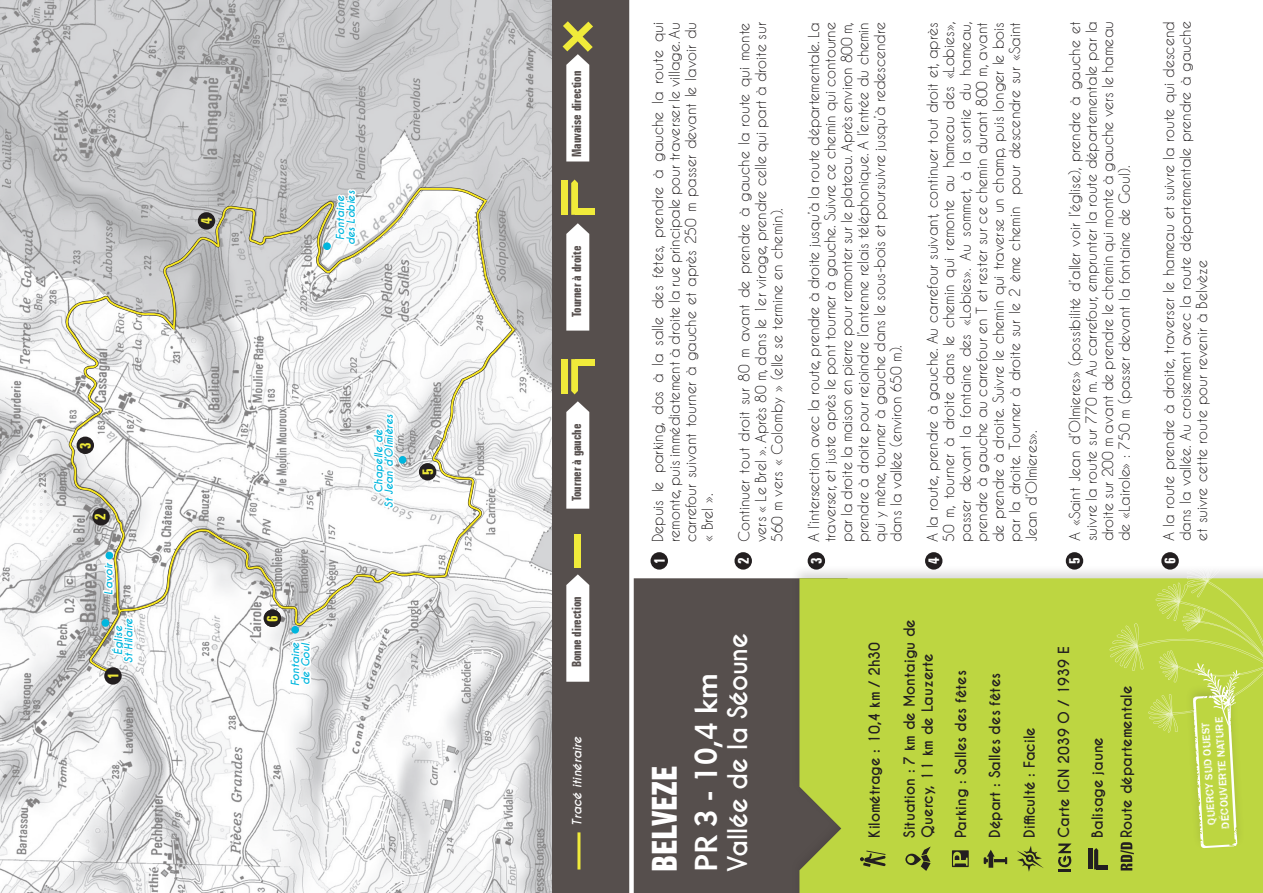
<style>
.page{position:relative;width:1263px;height:893px;background:#fff}
.page>*{position:absolute;margin:0;border:0;box-sizing:border-box;transform-origin:0 0}
.t1{font:34.5px "Gothic No 13 BT";color:#fff}
.t2{font:31.5px "Geometric 415 BT Medium A";color:#fff}
.t3{font:700 25.5px "Caviar Dreams";letter-spacing:-.01em;color:#fff}
.t4{font:700 extra-condensed 15px "Zurich BT";color:#fff}
.t5{font:700 extra-condensed 15px "Zurich BT";color:#f0eb3a}
.t6{font:700 14.4px/18px "Caviar Dreams";color:#231f20}
.t7{font:14.25px/16.5px "Caviar Dreams";color:#231f20;text-align:justify}
.t8{font:700 extra-condensed 12.75px "Zurich BT";color:#564f4d}
.t9{font:italic 700 12px "Caviar Dreams";color:#fff}
.t10{font:11.4px "Funky 4 Becker";color:#fff}
.t11{font:italic 700 10.5px/10.5px "Caviar Dreams";color:#00b6de;text-align:center}
</style>
<div class="page">
<div style="left:634px;top:578px;width:156px;height:315px;background:#564f4d"></div>
<div style="left:790px;top:565px;width:473px;height:328px;background:#231f20;opacity:.17"></div>
<div style="left:799px;top:578px;width:464px;height:315px;background:#bdd641"></div>
<svg style="left:860px;top:851px;width:25px;height:16px"></svg>
<svg style="left:905px;top:846px;width:26px;height:25px"></svg>
<svg style="left:952px;top:850px;width:17px;height:17px"></svg>
<svg style="left:984px;top:850px;width:23px;height:18px"></svg>
<svg style="left:1017px;top:846px;width:27px;height:26px"></svg>
<svg style="left:1056px;top:843px;width:18px;height:29px"></svg>
<hr style="left:1088px;top:848px;width:4px;height:21px;background:#231f20">
<svg style="left:1094px;top:848px;width:4px;height:21px"></svg>
<hr style="left:1096px;top:865px;width:12px;height:4px;background:#231f20">
<div style="left:650px;top:552px;width:18px;height:18px;background:#231f20;border-radius:50%"></div>
<div style="left:734px;top:552px;width:18px;height:18px;background:#231f20;border-radius:50%"></div>
<div style="left:808px;top:552px;width:17px;height:18px;background:#231f20;border-radius:50%"></div>
<div style="left:925px;top:552px;width:17px;height:18px;background:#231f20;border-radius:50%"></div>
<div style="left:1066px;top:552px;width:17px;height:18px;background:#231f20;border-radius:50%"></div>
<div style="left:1161px;top:552px;width:18px;height:18px;background:#231f20;border-radius:50%"></div>
<img style="left:0;top:0;width:552px;height:893px">
<svg style="left:66px;top:187px;width:449px;height:485px"></svg>
<div style="left:291px;top:626px;width:8px;height:8px;background:#00b6de;border-radius:50%"></div>
<svg style="left:101px;top:559px;width:17px;height:38px"></svg>
<svg style="left:287px;top:635px;width:27px;height:54px"></svg>
<div style="left:552px;top:0;width:79px;height:893px;background:#564f4d"></div>
<hr style="left:577px;top:832px;width:3px;height:37px;background:#f0eb3a">
<svg style="left:563px;top:21px;width:30px;height:140px"></svg>
<svg style="left:566px;top:223px;width:23px;height:108px;background:#f3f2f2"></svg>
<div style="left:561px;top:180px;width:7px;height:35px;background:#f0eb3a"></div>
<svg style="left:571px;top:180px;width:7px;height:35px"></svg>
<div style="left:575px;top:208px;width:19px;height:7px;background:#f0eb3a"></div>
<div style="left:561px;top:359px;width:7px;height:35px;background:#f0eb3a"></div>
<svg style="left:571px;top:359px;width:7px;height:35px"></svg>
<div style="left:575px;top:359px;width:19px;height:7px;background:#f0eb3a"></div>
<svg style="left:566px;top:401px;width:23px;height:108px;background:#f3f2f2"></svg>
<svg style="left:566px;top:574px;width:23px;height:108px"></svg>
<div style="left:571px;top:586px;width:13px;height:91px;background:#fff"></div>
<div style="left:574px;top:534px;width:7px;height:34px;background:#f0eb3a"></div>
<div style="left:198px;top:212px;width:17px;height:18px;background:#231f20;border-radius:50%"></div>
<div style="left:419px;top:463px;width:17px;height:17px;background:#231f20;border-radius:50%"></div>
<div style="left:104px;top:667px;width:18px;height:18px;background:#231f20;border-radius:50%"></div>
<div style="left:92px;top:508px;width:18px;height:18px;background:#231f20;border-radius:50%"></div>
<div style="left:77px;top:437px;width:17px;height:17px;background:#231f20;border-radius:50%"></div>
<div style="left:264px;top:610px;width:17px;height:17px;background:#231f20;border-radius:50%"></div>
<svg style="left:371px;top:411px;width:35px;height:100px"></svg>
<div style="left:106px;top:552px;width:7px;height:7px;background:#00b6de;border-radius:50%"></div>
<div style="left:399px;top:456px;width:7px;height:8px;background:#00b6de;border-radius:50%"></div>
<div style="left:323px;top:242px;width:8px;height:8px;background:#00b6de;border-radius:50%"></div>
<svg style="left:332px;top:187px;width:27px;height:61px"></svg>
<div style="left:629px;top:0;width:5px;height:893px;background:#fff"></div>
<svg style="left:1109px;top:564px;width:154px;height:306px;background:#c1d752"></svg>
<svg style="left:90px;top:611px;width:48px;height:54px"></svg>
<div style="left:102px;top:619px;width:7px;height:8px;background:#00b6de;border-radius:50%"></div>
<p class="t5" style="left:77px;top:449px;width:8px;rotate:-90deg">3</p>
<p class="t5" style="left:92px;top:520px;width:8px;rotate:-90deg">2</p>
<p class="t11" style="left:104px;top:594px;width:34px;rotate:-90deg">Lavoir</p>
<p class="t11" style="left:113px;top:663px;width:46px;rotate:-90deg">Église<br>St Hilaire</p>
<p class="t5" style="left:105px;top:679px;width:8px;rotate:-90deg">1</p>
<p class="t5" style="left:198px;top:224px;width:8px;rotate:-90deg">4</p>
<p class="t11" style="left:335px;top:240px;width:46px;rotate:-90deg">Fontaine</p>
<p class="t11" style="left:346px;top:245px;width:56px;rotate:-90deg">des Lobies</p>
<p class="t5" style="left:264px;top:622px;width:8px;rotate:-90deg">6</p>
<p class="t11" style="left:290px;top:686px;width:46px;rotate:-90deg">Fontaine</p>
<p class="t11" style="left:301px;top:685px;width:43px;rotate:-90deg">de Goul</p>
<p class="t11" style="left:384px;top:508px;width:95px;rotate:-90deg">St Jean d’Olmières</p>
<p class="t11" style="left:374px;top:493px;width:65px;rotate:-90deg">Chapelle de</p>
<p class="t5" style="left:419px;top:475px;width:8px;rotate:-90deg">5</p>
<p class="t8" style="left:569px;top:157px;width:88px;rotate:-90deg">Mauvaise direction</p>
<p class="t8" style="left:569px;top:317px;width:73px;rotate:-90deg">Tourner à droite</p>
<p class="t8" style="left:569px;top:501px;width:79px;rotate:-90deg">Tourner à gauche</p>
<p class="t8" style="left:569px;top:667px;width:73px;rotate:-90deg">Bonne direction</p>
<p class="t9" style="left:570px;top:826px;width:91px;rotate:-90deg">Tracé itinéraire</p>
<p class="t7" style="left:649px;top:542px;width:521px;rotate:-90deg">Depuis le parking, dos à la salle des fêtes, prendre à gauche la route qui remonte, puis immédiatement à droite la rue principale pour traverser le village. Au carrefour suivant tourner à gauche et après 250 m passer devant le lavoir du « Brel ».</p>
<p class="t4" style="left:651px;top:564px;width:8px;rotate:-90deg">1</p>
<p class="t7" style="left:736px;top:542px;width:521px;rotate:-90deg">Continuer tout droit sur 80 m avant de prendre à gauche la route qui monte vers « Le Brel ». Après 80 m, dans le 1er virage, prendre celle qui part à droite sur 560 m vers « Colomby » (elle se termine en chemin).</p>
<p class="t4" style="left:735px;top:564px;width:8px;rotate:-90deg">2</p>
<p class="t7" style="left:805px;top:542px;width:522px;rotate:-90deg">A l’intersection avec la route, prendre à droite jusqu’à la route départementale. La traverser, et juste après le pont tourner à gauche. Suivre ce chemin qui contourne par la droite la maison en pierre pour remonter sur le plateau. Après environ 800 m, prendre à droite pour rejoindre l’antenne relais téléphonique. A l’entrée du chemin qui y mène, tourner à gauche dans le sous-bois et poursuivre jusqu’à redescendre dans la vallée (environ 650 m).</p>
<p class="t4" style="left:808px;top:564px;width:8px;rotate:-90deg">3</p>
<p class="t7" style="left:924px;top:542px;width:522px;rotate:-90deg">A la route, prendre à gauche. Au carrefour suivant, continuer tout droit et, après 50 m, tourner à droite dans le chemin qui remonte au hameau des «Lobies», passer devant la fontaine des «Lobies». Au sommet, à la sortie du hameau, prendre à gauche au carrefour en T et rester sur ce chemin durant 800 m, avant de prendre à droite. Suivre le chemin qui traverse un champ, puis longer le bois par la droite. Tourner à droite sur le 2 ème chemin pour descendre sur «Saint Jean d’Olmieres».</p>
<p class="t4" style="left:925px;top:564px;width:8px;rotate:-90deg">4</p>
<p class="t7" style="left:1066px;top:541px;width:521px;rotate:-90deg">A «Saint Jean d’Olmieres» (possibilité d’aller voir l’église), prendre à gauche et suivre la route sur 770 m. Au carrefour, emprunter la route départementale par la droite sur 200 m avant de prendre le chemin qui monte à gauche vers le hameau de «Lairole» : 750 m (passer devant la fontaine de Goul).</p>
<p class="t4" style="left:1066px;top:564px;width:8px;rotate:-90deg">5</p>
<p class="t1" style="left:644px;top:872px;width:107px;rotate:-90deg">BELVEZE</p>
<p class="t3" style="left:722px;top:872px;width:240px;rotate:-90deg">Vallée de la Séoune</p>
<p class="t2" style="left:687px;top:872px;width:200px;rotate:-90deg">PR 3 - 10,4 km</p>
<p class="t6" style="left:866px;top:838px;width:197px;rotate:-90deg">Kilométrage : 10,4 km / 2h30</p>
<p class="t6" style="left:901px;top:838px;width:220px;rotate:-90deg">Situation : 7 km de Montaigu de<br>Quercy, 11 km de Lauzerte</p>
<p class="t6" style="left:952px;top:838px;width:169px;rotate:-90deg">Parking : Salles des fêtes</p>
<p class="t6" style="left:986px;top:838px;width:166px;rotate:-90deg">Départ : Salles des fêtes</p>
<p class="t6" style="left:1021px;top:838px;width:112px;rotate:-90deg">Difficulté : Facile</p>
<p class="t6" style="left:1055px;top:838px;width:193px;rotate:-90deg">Carte IGN 2039 O / 1939 E</p>
<p class="t6" style="left:1089px;top:838px;width:102px;rotate:-90deg">Balisage jaune</p>
<p class="t6" style="left:1118px;top:838px;width:154px;rotate:-90deg">Route départementale</p>
<p class="t7" style="left:1160px;top:541px;width:521px;rotate:-90deg">A la route prendre à droite, traverser le hameau et suivre la route qui descend dans la vallée. Au croisement avec la route départementale prendre à gauche et suivre cette route pour revenir à Belvèze</p>
<p class="t4" style="left:1162px;top:564px;width:8px;rotate:-90deg">6</p>
<p class="t10" style="left:1220px;top:829px;width:114px;rotate:-94deg">DÉCOUVERTE NATURE</p>
<p class="t10" style="left:1206px;top:825px;width:104px;rotate:-94deg">QUERCY SUD OUEST</p>
</div>
